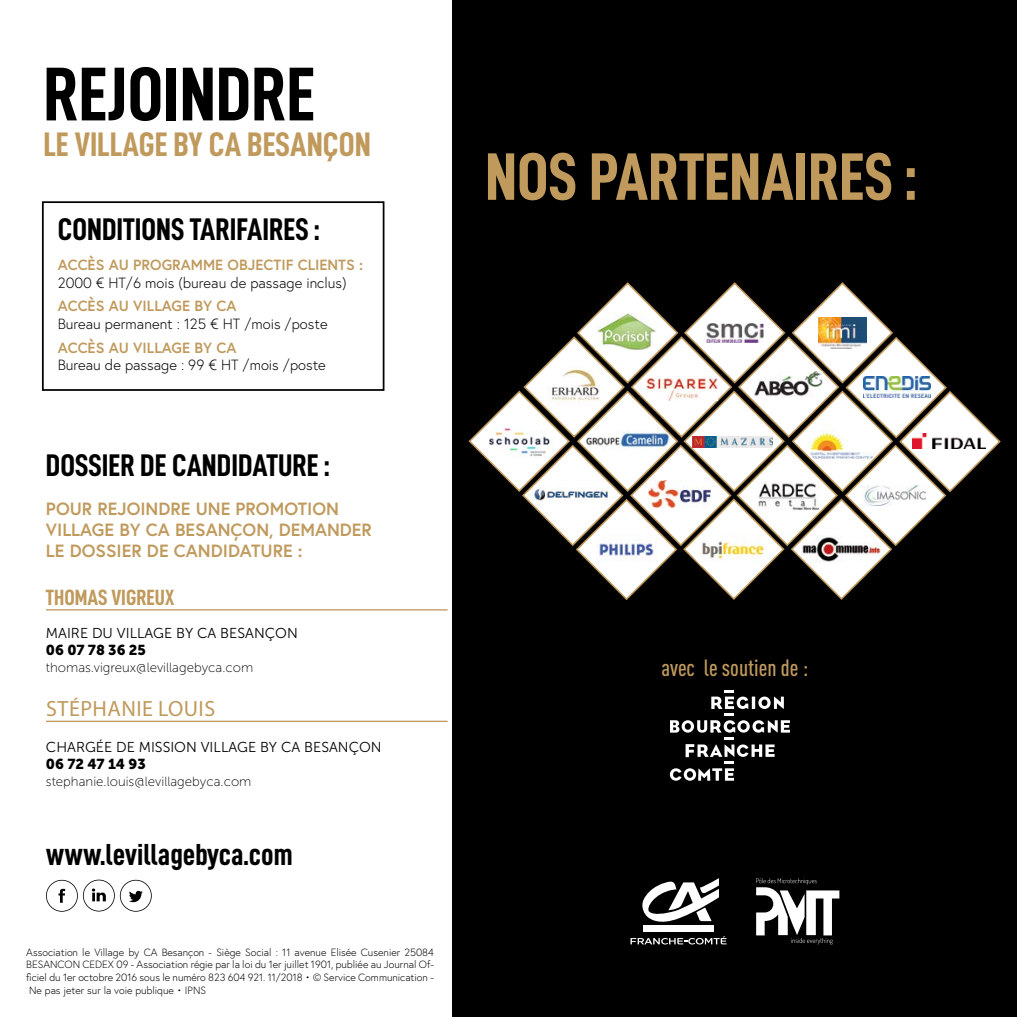
<style>
.page{position:relative;width:1017px;height:1017px;background:#fff}
.page>*{position:absolute;margin:0;border:0;box-sizing:border-box;transform-origin:0 0}
.t1{font:76.48px "D DIN Condensed Bold";color:#000}
.t2{font:67.38px "D DIN Condensed Bold";color:#c09a5d}
.t3{font:34.12px "D DIN Condensed Bold";color:#c09a5d}
.t4{font:31.32px "D DIN Condensed Bold";color:#000}
.t5{font:30.45px "D DIN Condensed Bold";color:#000}
.t6{font:500 condensed 23.28px "DIN Pro";color:#c09a5d}
.t7{font:22.05px "Myriad Pro";letter-spacing:.02em;color:#c09a5d}
.t8{font:22.05px "D DIN Condensed Bold";color:#c09a5d}
.t9{font:700 17.68px/21.2px "Europa";color:#c09a5d}
.t10{font:300 14.7px "Europa";color:#000}
.t11{font:700 14.7px "Europa";color:#c09a5d}
.t12{font:14.35px "Museo Sans 300";color:#000}
.t13{font:14.35px "Museo Sans 900";color:#000}
.t14{font:13.3px "Museo Sans 100";color:#000}
.t15{font:300 10.5px/12.6px "Europa";color:#000;text-align:justify}
</style>
<div class="page">
<div style="left:453px;top:0;width:564px;height:1017px;background:#000"></div>
<hr style="left:46px;top:609px;width:402px;height:1px;background:#c09a5d">
<hr style="left:46px;top:721px;width:402px;height:1px;background:#c09a5d">
<svg style="left:46px;top:880px;width:106px;height:32px"></svg>
<svg style="left:670px;top:690px;width:120px;height:91px"></svg>
<svg style="left:756px;top:878px;width:83px;height:66px"></svg>
<svg style="left:630px;top:936px;width:97px;height:8px"></svg>
<div style="left:643px;top:925px;width:71px;height:7px;background:#fff"></div>
<svg style="left:642px;top:878px;width:77px;height:44px"></svg>
<div style="left:42px;top:201px;width:342px;height:190px;border:2px solid #000"></div>
<svg style="left:468px;top:282px;width:533px;height:319px"></svg>
<img style="left:483px;top:426px;width:73px;height:33px">
<h1 class="t1" style="left:43px;top:52px;width:273px">REJOINDRE</h1>
<h3 class="t3" style="left:43px;top:126px;width:329px">LE VILLAGE BY CA BESANÇON</h3>
<h3 class="t4" style="left:58px;top:212px;width:263px">CONDITIONS TARIFAIRES :</h3>
<h3 class="t11" style="left:58px;top:255px;width:307px">ACCÈS AU PROGRAMME OBJECTIF CLIENTS :</h3>
<h3 class="t10" style="left:58px;top:273px;width:290px">2000 € HT/6 mois (bureau de passage inclus)</h3>
<h3 class="t11" style="left:58px;top:296px;width:180px">ACCÈS AU VILLAGE BY CA</h3>
<h3 class="t10" style="left:58px;top:315px;width:271px">Bureau permanent : 125 € HT /mois /poste</h3>
<h3 class="t11" style="left:58px;top:337px;width:180px">ACCÈS AU VILLAGE BY CA</h3>
<h3 class="t10" style="left:58px;top:356px;width:270px">Bureau de passage : 99 € HT /mois /poste</h3>
<h3 class="t4" style="left:46px;top:448px;width:285px">DOSSIER DE CANDIDATURE :</h3>
<h3 class="t9" style="left:46px;top:497px;width:327px">POUR REJOINDRE UNE PROMOTION<br>VILLAGE BY CA BESANÇON, DEMANDER<br>LE DOSSIER DE CANDIDATURE :</h3>
<h3 class="t8" style="left:46px;top:585px;width:130px">THOMAS VIGREUX</h3>
<h3 class="t12" style="left:46px;top:625px;width:253px">MAIRE DU VILLAGE BY CA BESANÇON</h3>
<h3 class="t13" style="left:46px;top:642px;width:101px">06 07 78 36 25</h3>
<p class="t14" style="left:46px;top:660px;width:209px">thomas.vigreux@levillagebyca.com</p>
<h3 class="t7" style="left:46px;top:695px;width:171px">STÉPHANIE LOUIS</h3>
<h3 class="t12" style="left:46px;top:739px;width:337px">CHARGÉE DE MISSION VILLAGE BY CA BESANÇON</h3>
<h3 class="t13" style="left:46px;top:756px;width:101px">06 72 47 14 93</h3>
<p class="t14" style="left:46px;top:775px;width:207px">stephanie.louis@levillagebyca.com</p>
<h3 class="t5" style="left:46px;top:838px;width:248px">www.levillagebyca.com</h3>
<p class="t15" style="left:26px;top:946px;width:409px">Association le Village by CA Besançon - Siège Social : 11 avenue Elisée Cusenier 25084<br>BESANCON CEDEX 09 - Association régie par la loi du 1er juillet 1901, publiée au Journal Of&shy;ficiel du 1er octobre 2016 sous le numéro 823 604 921. 11/2018 • © Service Communication - Ne pas jeter sur la voie publique • IPNS</p>
<h2 class="t2" style="left:485px;top:140px;width:433px">NOS PARTENAIRES :</h2>
<h3 class="t6" style="left:661px;top:650px;width:148px">avec le soutien de :</h3>
</div>
